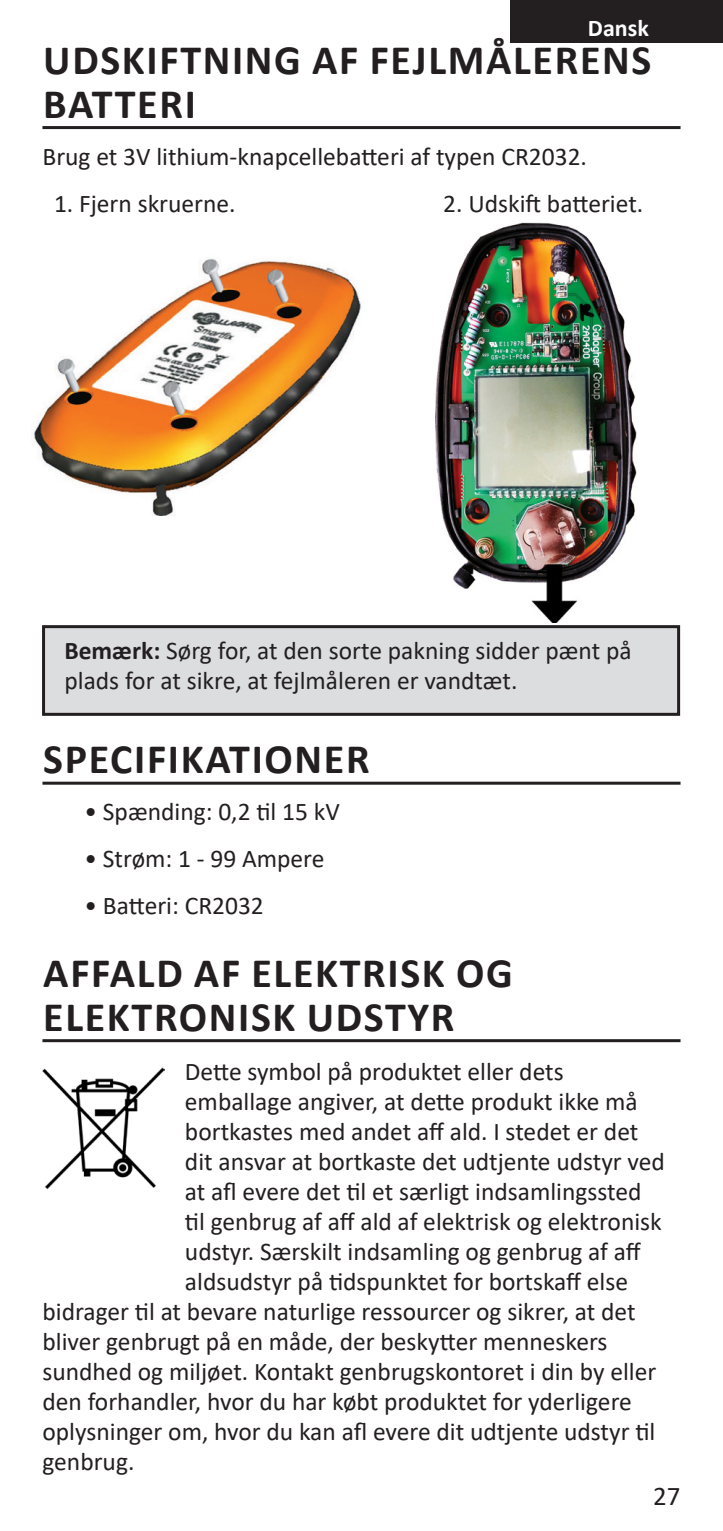
<style>
.page{position:relative;width:723px;height:1531px;background:#fff}
.page>*{position:absolute;margin:0;border:0;box-sizing:border-box;transform-origin:0 0}
.Heading_1{font:700 42px/43.2px "Calibri";letter-spacing:.04em;color:#231f20}
.t1{font:27px "Calibri";color:#231f20}
.Body_Text{font:25.5px "Calibri";color:#231f20}
.Number_list_manual{font:25.5px/30px "Calibri";color:#231f20}
.List_continue_small{font:25.5px "Calibri";color:#231f20}
.t2{font:700 24px "Calibri";color:#fff}
.s1{font-weight:700}
</style>
<div class="page">
<div style="left:44px;top:627px;width:634px;height:87px;background:#dcdddf"></div>
<div style="left:42px;top:625px;width:638px;height:91px;border:3px solid #231f20"></div>
<hr style="left:42px;top:1039px;width:638px;height:3px;background:#231f20">
<img style="left:42px;top:1068px;width:122px;height:122px">
<hr style="left:42px;top:126px;width:638px;height:3px;background:#231f20">
<hr style="left:42px;top:782px;width:638px;height:3px;background:#231f20">
<img style="left:33px;top:259px;width:328px;height:256px">
<img style="left:436px;top:222px;width:201px;height:401px">
<div style="left:510px;top:0;width:213px;height:42px;background:#231f20"></div>
<p class="t2" style="left:588px;top:11px;width:62px">Dansk</p>
<p class="Heading_1" style="left:43px;top:38px;width:609px">UDSKIFTNING AF FEJLMÅLERENS<br>BATTERI</p>
<p class="Body_Text" style="left:42px;top:138px;width:546px">Brug et 3V lithium-knapcellebatteri af typen CR2032.</p>
<p class="Body_Text" style="left:54px;top:185px;width:183px">1. Fjern skruerne.</p>
<p class="Body_Text" style="left:443px;top:185px;width:202px">2. Udskift batteriet.</p>
<p class="Number_list_manual" style="left:64px;top:635px;width:569px"><span class="s1">Bemærk:</span> Sørg for, at den sorte pakning sidder pænt på plads for at sikre, at fejlmåleren er vandtæt.</p>
<p class="Heading_1" style="left:43px;top:737px;width:328px">SPECIFIKATIONER</p>
<p class="List_continue_small" style="left:84px;top:794px;width:257px">• Spænding: 0,2 til 15 kV</p>
<p class="List_continue_small" style="left:84px;top:841px;width:241px">• Strøm: 1 - 99 Ampere</p>
<p class="List_continue_small" style="left:84px;top:888px;width:181px">• Batteri: CR2032</p>
<p class="Heading_1" style="left:43px;top:951px;width:471px">AFFALD AF ELEKTRISK OG<br>ELEKTRONISK UDSTYR</p>
<p class="Body_Text" style="left:185px;top:1054px;width:380px">Dette symbol på produktet eller dets</p>
<p class="Body_Text" style="left:185px;top:1084px;width:454px">emballage angiver, at dette produkt ikke må</p>
<p class="Body_Text" style="left:185px;top:1114px;width:455px">bortkastes med andet aff ald. I stedet er det</p>
<p class="Body_Text" style="left:185px;top:1144px;width:481px">dit ansvar at bortkaste det udtjente udstyr ved</p>
<p class="Body_Text" style="left:185px;top:1174px;width:458px">at afl evere det til et særligt indsamlingssted</p>
<p class="Body_Text" style="left:185px;top:1204px;width:478px">til genbrug af aff ald af elektrisk og elektronisk</p>
<p class="Body_Text" style="left:185px;top:1234px;width:457px">udstyr. Særskilt indsamling og genbrug af aff</p>
<p class="Body_Text" style="left:185px;top:1264px;width:445px">aldsudstyr på tidspunktet for bortskaff else</p>
<p class="Body_Text" style="left:42px;top:1294px;width:595px">bidrager til at bevare naturlige ressourcer og sikrer, at det</p>
<p class="Body_Text" style="left:42px;top:1324px;width:566px">bliver genbrugt på en måde, der beskytter menneskers</p>
<p class="Body_Text" style="left:42px;top:1354px;width:615px">sundhed og miljøet. Kontakt genbrugskontoret i din by eller</p>
<p class="Body_Text" style="left:42px;top:1384px;width:591px">den forhandler, hvor du har købt produktet for yderligere</p>
<p class="Body_Text" style="left:42px;top:1414px;width:614px">oplysninger om, hvor du kan afl evere dit udtjente udstyr til</p>
<p class="Body_Text" style="left:42px;top:1444px;width:93px">genbrug.</p>
<p class="t1" style="left:653px;top:1477px;width:29px">27</p>
</div>
